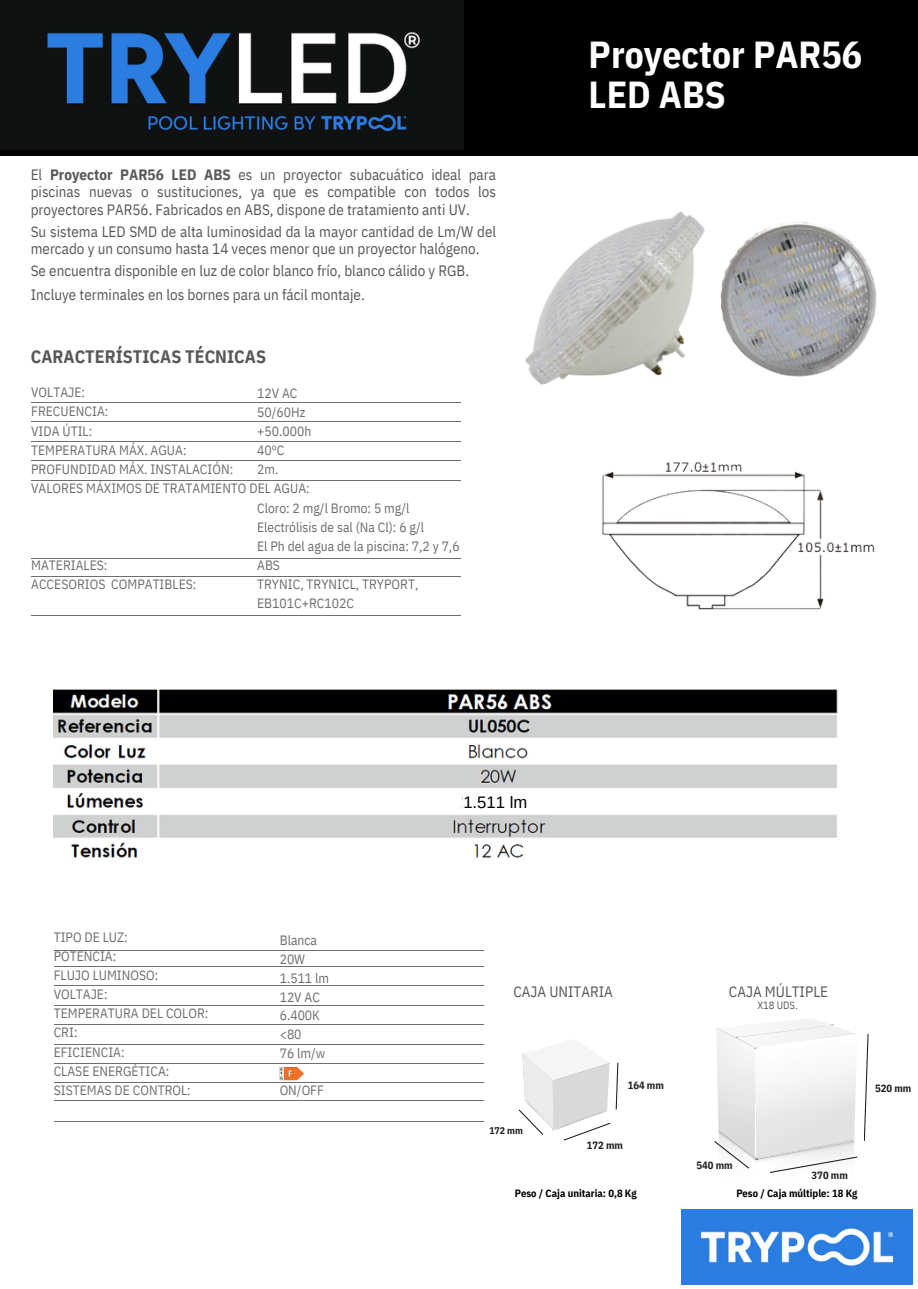
<style>
.page{position:relative;width:918px;height:1289px;background:#fff}
.page>*{position:absolute;margin:0;border:0;box-sizing:border-box;transform-origin:0 0}
.t1{font:700 37.5px "IBM Plex Sans Cond";color:#fff}
.t2{font:700 18px "IBM Plex Sans Cond";color:#58585a}
.t3{font:16.65px "Arimo";color:#000}
.t4{font:15px/17.7px "IBM Plex Sans Cond";color:#58585a;text-align:justify}
.t5{font:13.5px "IBM Plex Sans Cond";color:#6d6e70}
.t6{font:700 10.5px "IBM Plex Sans Cond";color:#000}
.t7{font:700 10.5px "IBM Plex Sans Cond";color:#231f20}
.t8{font:10.5px "IBM Plex Sans Cond";color:#58585a}
.t9{font:700 9.75px "IBM Plex Sans Cond";color:#231f20}
.s1{font-weight:700}
</style>
<div class="page">
<hr style="left:31px;top:402px;width:430px;height:1px;background:#6d6e70">
<hr style="left:31px;top:421px;width:430px;height:1px;background:#6d6e70">
<hr style="left:31px;top:441px;width:430px;height:1px;background:#6d6e70">
<hr style="left:31px;top:460px;width:430px;height:1px;background:#6d6e70">
<hr style="left:31px;top:480px;width:430px;height:1px;background:#6d6e70">
<hr style="left:31px;top:558px;width:430px;height:1px;background:#6d6e70">
<hr style="left:31px;top:575px;width:430px;height:1px;background:#6d6e70">
<hr style="left:31px;top:615px;width:430px;height:1px;background:#6d6e70">
<div style="left:0;top:0;width:918px;height:155px;background:#000"></div>
<hr style="left:54px;top:950px;width:429px;height:1px;background:#6d6e70">
<hr style="left:54px;top:965px;width:429px;height:1px;background:#6d6e70">
<hr style="left:54px;top:985px;width:429px;height:1px;background:#6d6e70">
<hr style="left:54px;top:1004px;width:429px;height:1px;background:#6d6e70">
<hr style="left:54px;top:1024px;width:429px;height:1px;background:#6d6e70">
<hr style="left:54px;top:1100px;width:429px;height:1px;background:#6d6e70">
<hr style="left:54px;top:1121px;width:429px;height:1px;background:#6d6e70">
<hr style="left:54px;top:1082px;width:429px;height:1px;background:#6d6e70">
<img style="left:280px;top:1067px;width:23px;height:13px">
<img style="left:756px;top:1158px;width:14px;height:3px">
<img style="left:717px;top:1047px;width:30px;height:81px">
<img style="left:747px;top:1025px;width:118px;height:116px">
<img style="left:755px;top:1033px;width:102px;height:123px">
<img style="left:756px;top:1138px;width:97px;height:20px">
<img style="left:718px;top:1128px;width:38px;height:2px">
<img style="left:718px;top:1130px;width:38px;height:29px">
<img style="left:716px;top:1027px;width:39px;height:20px">
<svg style="left:714px;top:1140px;width:35px;height:28px"></svg>
<svg style="left:770px;top:1156px;width:87px;height:16px"></svg>
<svg style="left:864px;top:1033px;width:5px;height:107px"></svg>
<svg style="left:519px;top:1053px;width:99px;height:87px"></svg>
<img style="left:602px;top:462px;width:273px;height:148px">
<hr style="left:54px;top:1063px;width:429px;height:1px;background:#6d6e70">
<img style="left:441px;top:155px;width:477px;height:230px">
<hr style="left:54px;top:1043px;width:429px;height:1px;background:#6d6e70">
<img style="left:54px;top:689px;width:784px;height:169px">
<div style="left:463px;top:794px;width:83px;height:18px;background:#fff"></div>
<img style="left:681px;top:1209px;width:231px;height:74px">
<img style="left:0;top:0;width:464px;height:150px">
<p class="t4" style="left:31px;top:165px;width:467px">El <span class="s1">Proyector PAR56 LED ABS</span> es un proyector subacuático ideal para piscinas nuevas o sustituciones, ya que es compatible con todos los proyectores PAR56. Fabricados en ABS, dispone de tratamiento anti UV.</p>
<p class="t4" style="left:31px;top:222px;width:467px">Su sistema LED SMD de alta luminosidad da la mayor cantidad de Lm/W del mercado y un consumo hasta 14 veces menor que un proyector halógeno.</p>
<p class="t4" style="left:31px;top:261px;width:440px">Se encuentra disponible en luz de color blanco frío, blanco cálido y RGB.</p>
<p class="t4" style="left:31px;top:286px;width:336px">Incluye terminales en los bornes para un fácil montaje.</p>
<p class="t2" style="left:31px;top:345px;width:237px">CARACTERÍSTICAS TÉCNICAS</p>
<p class="t5" style="left:31px;top:383px;width:55px">VOLTAJE:</p>
<p class="t5" style="left:31px;top:402px;width:79px">FRECUENCIA:</p>
<p class="t5" style="left:31px;top:421px;width:63px">VIDA ÚTIL:</p>
<p class="t5" style="left:31px;top:441px;width:157px">TEMPERATURA MÁX. AGUA:</p>
<p class="t5" style="left:31px;top:460px;width:203px">PROFUNDIDAD MÁX. INSTALACIÓN:</p>
<p class="t5" style="left:31px;top:479px;width:280px">VALORES MÁXIMOS DE TRATAMIENTO DEL AGUA:</p>
<p class="t5" style="left:257px;top:384px;width:42px">12V AC</p>
<p class="t5" style="left:257px;top:403px;width:50px">50/60Hz</p>
<p class="t5" style="left:257px;top:422px;width:56px">+50.000h</p>
<p class="t5" style="left:257px;top:441px;width:29px">40ºC</p>
<p class="t5" style="left:257px;top:460px;width:23px">2m.</p>
<p class="t5" style="left:257px;top:498px;width:154px">Cloro: 2 mg/l Bromo: 5 mg/l</p>
<p class="t5" style="left:257px;top:518px;width:168px">Electrólisis de sal (Na Cl): 6 g/l</p>
<p class="t5" style="left:257px;top:537px;width:204px">El Ph del agua de la piscina: 7,2 y 7,6</p>
<p class="t5" style="left:257px;top:556px;width:24px">ABS</p>
<p class="t5" style="left:257px;top:575px;width:163px">TRYNIC, TRYNICL, TRYPORT,</p>
<p class="t5" style="left:257px;top:594px;width:98px">EB101C+RC102C</p>
<p class="t5" style="left:31px;top:555px;width:78px">MATERIALES:</p>
<p class="t5" style="left:31px;top:575px;width:167px">ACCESORIOS COMPATIBLES:</p>
<p class="t1" style="left:589px;top:29px;width:275px">Proyector PAR56</p>
<p class="t1" style="left:589px;top:70px;width:139px">LED ABS</p>
<p class="t5" style="left:54px;top:927px;width:76px">TIPO DE LUZ:</p>
<p class="t5" style="left:54px;top:946px;width:64px">POTENCIA:</p>
<p class="t5" style="left:54px;top:965px;width:106px">FLUJO LUMINOSO:</p>
<p class="t5" style="left:54px;top:985px;width:55px">VOLTAJE:</p>
<p class="t5" style="left:54px;top:1004px;width:156px">TEMPERATURA DEL COLOR:</p>
<p class="t5" style="left:54px;top:1023px;width:25px">CRI:</p>
<p class="t5" style="left:54px;top:1042px;width:72px">EFICIENCIA:</p>
<p class="t5" style="left:54px;top:1061px;width:117px">CLASE ENERGÉTICA:</p>
<p class="t5" style="left:54px;top:1080px;width:139px">SISTEMAS DE CONTROL:</p>
<p class="t5" style="left:280px;top:931px;width:39px">Blanca</p>
<p class="t5" style="left:280px;top:950px;width:27px">20W</p>
<p class="t5" style="left:280px;top:968px;width:51px">1.511 lm</p>
<p class="t5" style="left:280px;top:987px;width:42px">12V AC</p>
<p class="t5" style="left:280px;top:1006px;width:42px">6.400K</p>
<p class="t5" style="left:280px;top:1025px;width:23px">&lt;80</p>
<p class="t5" style="left:280px;top:1043px;width:47px">76 lm/w</p>
<p class="t5" style="left:280px;top:1081px;width:46px">ON/OFF</p>
<p class="t3" style="left:463px;top:792px;width:65px">1.511 lm</p>
<p class="t4" style="left:513px;top:982px;width:101px">CAJA UNITARIA</p>
<p class="t4" style="left:729px;top:982px;width:101px">CAJA MÚLTIPLE</p>
<p class="t8" style="left:757px;top:997px;width:42px">X18 UDS.</p>
<p class="t9" style="left:489px;top:1123px;width:35px">172 mm</p>
<p class="t7" style="left:628px;top:1077px;width:38px">164 mm</p>
<p class="t7" style="left:587px;top:1137px;width:38px">172 mm</p>
<p class="t7" style="left:696px;top:1157px;width:38px">540 mm</p>
<p class="t7" style="left:812px;top:1167px;width:38px">370 mm</p>
<p class="t6" style="left:515px;top:1186px;width:123px">Peso / Caja unitaria: 0,8 Kg</p>
<p class="t6" style="left:736px;top:1186px;width:123px">Peso / Caja múltiple: 18 Kg</p>
<p class="t7" style="left:875px;top:1080px;width:38px">520 mm</p>
</div>
